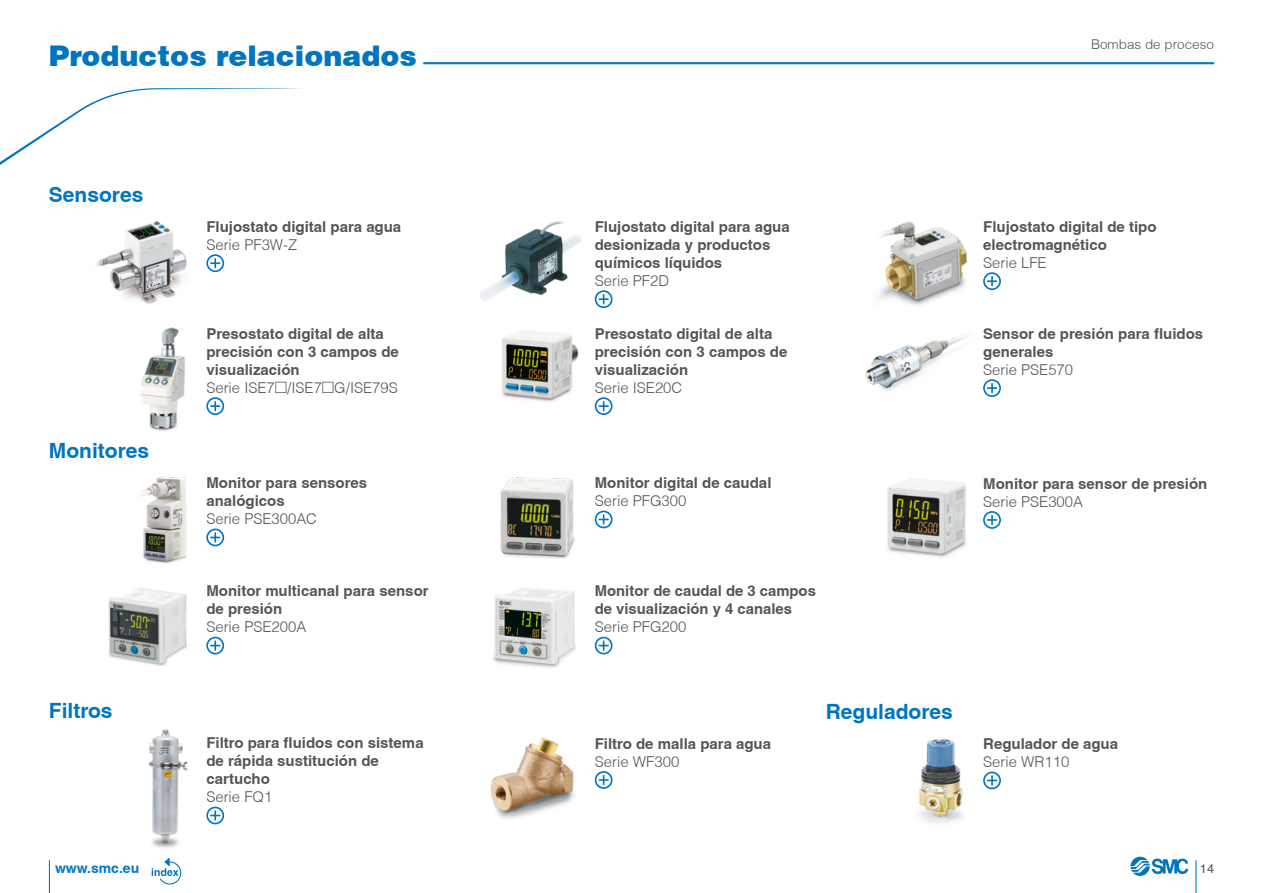
<style>
.page{position:relative;width:1263px;height:893px;background:#fff}
.page>*{position:absolute;margin:0;border:0;box-sizing:border-box;transform-origin:0 0}
.t1{font:900 28.5px "Helvetica";color:#0075c2}
.t2{font:700 21px "Helvetica";color:#0075c2}
.t3{font:700 15px/18px "Helvetica";color:#565656}
.t4{font:300 15px "Helvetica";color:#565656}
.t5{font:700 13.95px "Helvetica";color:#0075c2}
.t6{font:300 13.5px "Helvetica";color:#565656}
.t7{font:12.75px "Helvetica";color:#565656}
.s1{font-weight:300}
.s2{font-family:"European Pi Three";font-weight:400}
</style>
<div class="page">
<hr style="left:423px;top:62px;width:791px;height:2px;background:#0075c2">
<svg style="left:0;top:88px;width:302px;height:77px"></svg>
<div style="left:206px;top:254px;width:18px;height:18px;border:2px solid #0075c2;border-radius:50%"></div>
<svg style="left:211px;top:259px;width:9px;height:9px"></svg>
<div style="left:206px;top:529px;width:18px;height:17px;border:2px solid #0075c2;border-radius:50%"></div>
<svg style="left:211px;top:533px;width:9px;height:9px"></svg>
<div style="left:206px;top:397px;width:18px;height:18px;border:2px solid #0075c2;border-radius:50%"></div>
<svg style="left:211px;top:402px;width:9px;height:8px"></svg>
<div style="left:206px;top:637px;width:18px;height:17px;border:2px solid #0075c2;border-radius:50%"></div>
<svg style="left:211px;top:641px;width:9px;height:9px"></svg>
<div style="left:983px;top:272px;width:18px;height:18px;border:2px solid #0075c2;border-radius:50%"></div>
<svg style="left:988px;top:277px;width:8px;height:9px"></svg>
<div style="left:983px;top:511px;width:18px;height:18px;border:2px solid #0075c2;border-radius:50%"></div>
<svg style="left:988px;top:516px;width:8px;height:8px"></svg>
<div style="left:983px;top:379px;width:18px;height:18px;border:2px solid #0075c2;border-radius:50%"></div>
<svg style="left:988px;top:384px;width:8px;height:8px"></svg>
<div style="left:595px;top:290px;width:17px;height:18px;border:2px solid #0075c2;border-radius:50%"></div>
<svg style="left:599px;top:295px;width:9px;height:9px"></svg>
<div style="left:595px;top:511px;width:17px;height:17px;border:2px solid #0075c2;border-radius:50%"></div>
<svg style="left:599px;top:515px;width:9px;height:9px"></svg>
<div style="left:595px;top:397px;width:17px;height:18px;border:2px solid #0075c2;border-radius:50%"></div>
<svg style="left:599px;top:402px;width:9px;height:8px"></svg>
<div style="left:595px;top:637px;width:17px;height:17px;border:2px solid #0075c2;border-radius:50%"></div>
<svg style="left:599px;top:641px;width:9px;height:9px"></svg>
<img style="left:877px;top:221px;width:91px;height:85px">
<img style="left:502px;top:330px;width:77px;height:72px">
<img style="left:865px;top:334px;width:102px;height:57px">
<img style="left:141px;top:477px;width:46px;height:87px">
<img style="left:500px;top:477px;width:75px;height:82px">
<div style="left:206px;top:807px;width:18px;height:17px;border:2px solid #0075c2;border-radius:50%"></div>
<svg style="left:211px;top:811px;width:9px;height:9px"></svg>
<div style="left:595px;top:771px;width:17px;height:18px;border:2px solid #0075c2;border-radius:50%"></div>
<svg style="left:599px;top:776px;width:9px;height:8px"></svg>
<img style="left:148px;top:729px;width:40px;height:119px">
<img style="left:490px;top:737px;width:84px;height:82px">
<img style="left:96px;top:221px;width:91px;height:83px">
<img style="left:480px;top:221px;width:101px;height:80px">
<img style="left:141px;top:327px;width:44px;height:104px">
<img style="left:887px;top:479px;width:79px;height:78px">
<img style="left:108px;top:588px;width:80px;height:78px">
<img style="left:493px;top:588px;width:83px;height:80px">
<svg style="left:152px;top:858px;width:30px;height:27px"></svg>
<div style="left:983px;top:772px;width:18px;height:17px;border:2px solid #0075c2;border-radius:50%"></div>
<svg style="left:988px;top:776px;width:8px;height:9px"></svg>
<img style="left:919px;top:738px;width:44px;height:86px">
<hr style="left:1195px;top:860px;width:1px;height:33px;background:#0075c2">
<hr style="left:49px;top:860px;width:1px;height:33px;background:#0075c2">
<svg style="left:1130px;top:857px;width:58px;height:19px"></svg>
<h1 class="t1" style="left:49px;top:42px;width:369px">Productos relacionados</h1>
<p class="t6" style="left:1091px;top:39px;width:125px">Bombas de proceso</p>
<h2 class="t2" style="left:49px;top:186px;width:96px">Sensores</h2>
<h2 class="t2" style="left:49px;top:442px;width:102px">Monitores</h2>
<h2 class="t2" style="left:49px;top:702px;width:65px">Filtros</h2>
<p class="t3" style="left:206px;top:219px;width:196px">Flujostato digital para agua</p>
<p class="t4" style="left:206px;top:238px;width:92px">Serie PF3W-Z</p>
<p class="t3" style="left:206px;top:326px;width:194px">Presostato digital de alta precisión con 3 campos de visualización<br><span class="s1">Serie ISE7</span><span class="s2">m</span><span class="s1">/ISE7</span><span class="s2">m</span><span class="s1">G/ISE79S</span></p>
<p class="t3" style="left:206px;top:475px;width:162px">Monitor para sensores analógicos</p>
<p class="t4" style="left:206px;top:512px;width:112px">Serie PSE300AC</p>
<p class="t3" style="left:206px;top:583px;width:224px">Monitor multicanal para sensor de presión</p>
<p class="t4" style="left:206px;top:621px;width:101px">Serie PSE200A</p>
<p class="t3" style="left:206px;top:735px;width:219px">Filtro para fluidos con sistema de rápida sustitución de cartucho</p>
<p class="t4" style="left:206px;top:790px;width:68px">Serie FQ1</p>
<p class="t3" style="left:595px;top:219px;width:196px">Flujostato digital para agua desionizada y productos químicos líquidos</p>
<p class="t4" style="left:595px;top:274px;width:76px">Serie PF2D</p>
<p class="t3" style="left:595px;top:326px;width:194px">Presostato digital de alta precisión con 3 campos de visualización</p>
<p class="t4" style="left:595px;top:381px;width:89px">Serie ISE20C</p>
<p class="t3" style="left:983px;top:219px;width:175px">Flujostato digital de tipo electromagnético</p>
<p class="t4" style="left:983px;top:256px;width:65px">Serie LFE</p>
<p class="t3" style="left:983px;top:326px;width:222px">Sensor de presión para fluidos generales</p>
<p class="t4" style="left:983px;top:363px;width:91px">Serie PSE570</p>
<p class="t3" style="left:595px;top:475px;width:178px">Monitor digital de caudal</p>
<p class="t4" style="left:595px;top:494px;width:93px">Serie PFG300</p>
<p class="t3" style="left:595px;top:583px;width:223px">Monitor de caudal de 3 campos de visualización y 4 canales</p>
<p class="t4" style="left:595px;top:621px;width:93px">Serie PFG200</p>
<p class="t3" style="left:595px;top:735px;width:178px">Filtro de malla para agua</p>
<p class="t4" style="left:595px;top:755px;width:86px">Serie WF300</p>
<h2 class="t2" style="left:826px;top:703px;width:129px">Reguladores</h2>
<p class="t3" style="left:983px;top:475px;width:226px">Monitor para sensor de presión</p>
<p class="t4" style="left:983px;top:495px;width:101px">Serie PSE300A</p>
<p class="t3" style="left:983px;top:736px;width:136px">Regulador de agua</p>
<p class="t4" style="left:983px;top:755px;width:88px">Serie WR110</p>
<p class="t5" style="left:55px;top:862px;width:86px">www.smc.eu</p>
<p class="t7" style="left:1200px;top:858px;width:16px">14</p>
</div>
